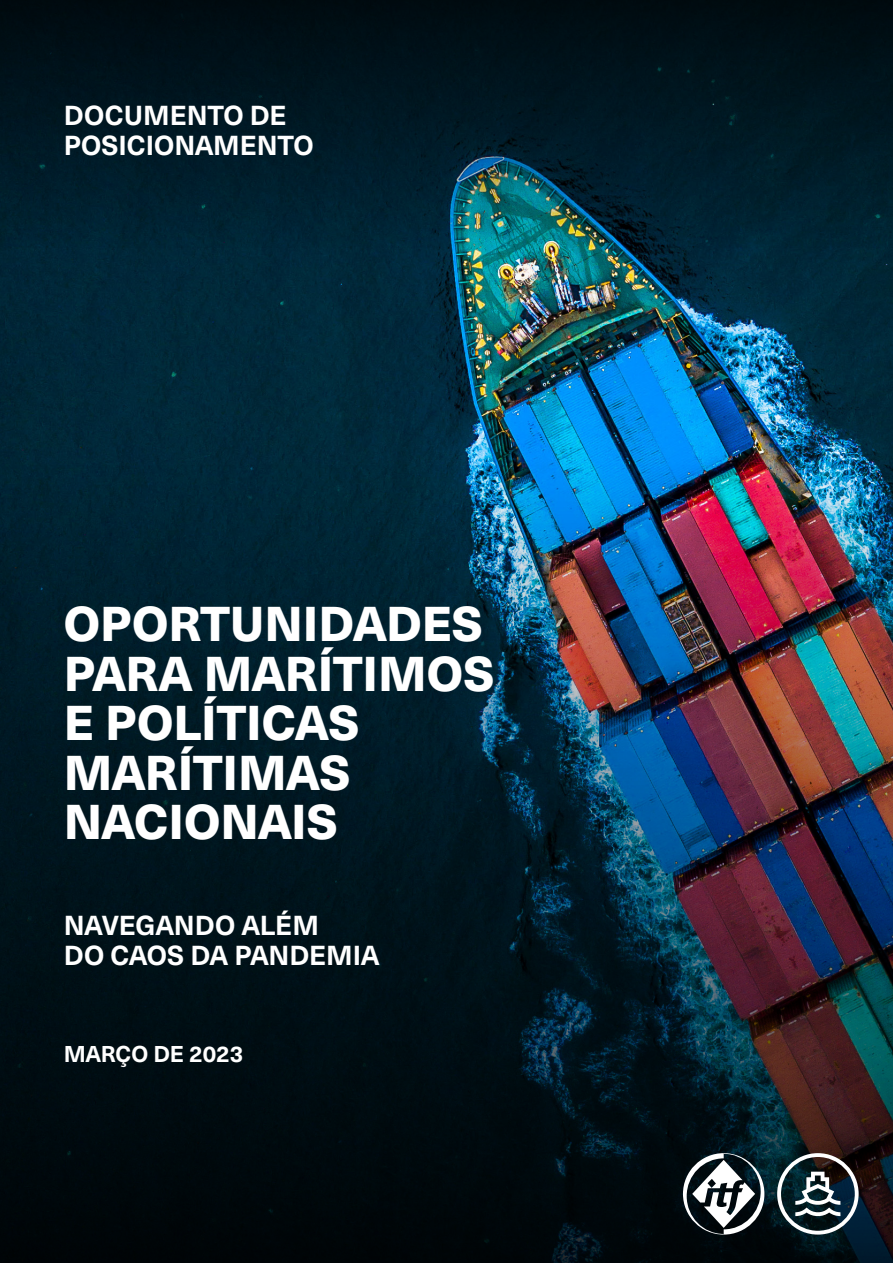
<style>
.page{position:relative;width:893px;height:1263px;background:#fff}
.page>*{position:absolute;margin:0;border:0;box-sizing:border-box;transform-origin:0 0}
.t1{font:800 48px/49.5px "Neue Haas Unica W1 G";letter-spacing:-.01em;color:#fff}
.t2{font:700 27px/30px "Neue Haas Unica W1 G";color:#fff}
.t3{font:700 22.5px "Neue Haas Unica W1 G";color:#fff}
</style>
<div class="page">
<img style="left:0;top:249px;width:893px;height:212px">
<img style="left:0;top:461px;width:893px;height:802px">
<svg style="left:0;top:0;width:893px;height:249px;background:#011c26"></svg>
<svg style="left:683px;top:1153px;width:81px;height:81px"></svg>
<svg style="left:777px;top:1153px;width:82px;height:81px"></svg>
<p class="t2" style="left:64px;top:99px;width:251px">DOCUMENTO DE<br>POSICIONAMENTO</p>
<h2 class="t1" style="left:64px;top:596px;width:432px">OPORTUNIDADES<br>PARA MARÍTIMOS<br>E POLÍTICAS<br>MARÍTIMAS<br>NACIONAIS</h2>
<p class="t2" style="left:64px;top:908px;width:317px">NAVEGANDO ALÉM<br>DO CAOS DA PANDEMIA</p>
<h4 class="t3" style="left:64px;top:1037px;width:181px">MARÇO DE 2023</h4>
</div>
